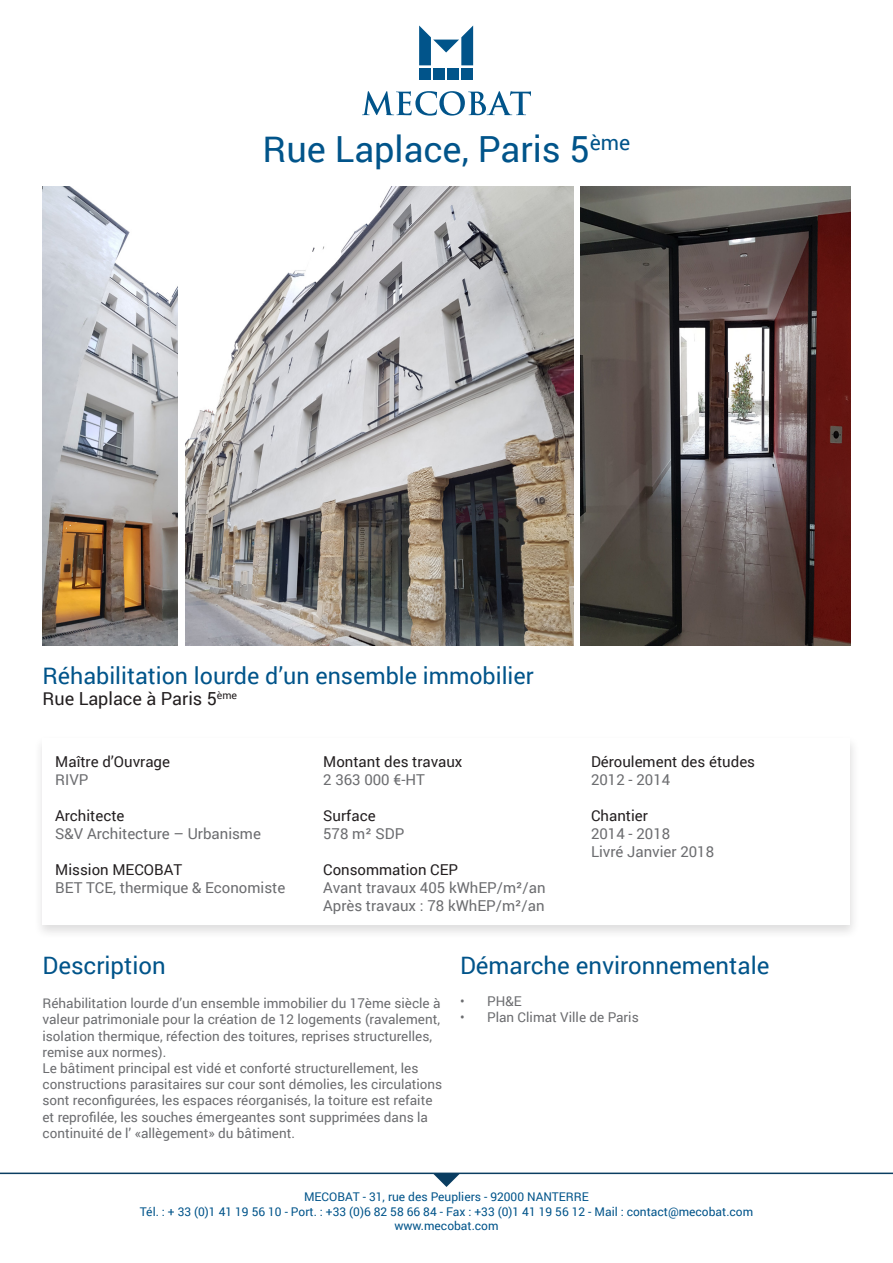
<style>
.page{position:relative;width:893px;height:1263px;background:#fff}
.page>*{position:absolute;margin:0;border:0;box-sizing:border-box;transform-origin:0 0}
.t1{font:36px "Roboto";color:#01548a}
.t2{font:24px "Roboto";color:#01548a}
.t3{font:23.25px "Roboto";color:#01548a}
.t4{font:18px "Roboto";color:#231f20}
.t5{font:15px "Roboto";color:#6c6d70}
.t6{font:15px "Roboto";color:#231f20}
.t7{font:13.5px/16.2px "Roboto";color:#6c6d70}
.t8{font:12px/14.4px "Roboto";color:#01548a;text-align:center}
</style>
<div class="page">
<div style="left:34px;top:735px;width:826px;height:205px;background:#231f20;opacity:.15"></div>
<div style="left:43px;top:738px;width:807px;height:186px;background:#fff"></div>
<div style="left:419px;top:68px;width:12px;height:12px;background:#01548a"></div>
<div style="left:461px;top:68px;width:12px;height:12px;background:#01548a"></div>
<div style="left:447px;top:68px;width:12px;height:12px;background:#01548a"></div>
<div style="left:433px;top:68px;width:12px;height:12px;background:#01548a"></div>
<svg style="left:419px;top:26px;width:54px;height:39px"></svg>
<svg style="left:362px;top:91px;width:169px;height:25px"></svg>
<svg style="left:433px;top:1174px;width:27px;height:13px"></svg>
<hr style="left:0;top:1172px;width:893px;height:2px;background:#0a3d61">
<img style="left:43px;top:186px;width:134px;height:460px">
<img style="left:185px;top:186px;width:389px;height:460px">
<img style="left:580px;top:186px;width:270px;height:460px">
<p class="t1" style="left:263px;top:124px;width:369px">Rue Laplace, Paris 5<sup>ème</sup></p>
<p class="t3" style="left:43px;top:659px;width:493px">Réhabilitation lourde d’un ensemble immobilier</p>
<p class="t4" style="left:43px;top:686px;width:196px">Rue Laplace à Paris 5<sup>ème</sup></p>
<p class="t6" style="left:55px;top:751px;width:116px">Maître d’Ouvrage</p>
<p class="t5" style="left:55px;top:769px;width:35px">RIVP</p>
<p class="t6" style="left:55px;top:805px;width:71px">Architecte</p>
<p class="t5" style="left:55px;top:823px;width:207px">S&amp;V Architecture – Urbanisme</p>
<p class="t6" style="left:55px;top:859px;width:128px">Mission MECOBAT</p>
<p class="t5" style="left:55px;top:877px;width:232px">BET TCE, thermique &amp; Economiste</p>
<p class="t6" style="left:323px;top:751px;width:141px">Montant des travaux</p>
<p class="t5" style="left:323px;top:769px;width:103px">2 363 000 €-HT</p>
<p class="t6" style="left:323px;top:805px;width:54px">Surface</p>
<p class="t5" style="left:323px;top:823px;width:83px">578 m² SDP</p>
<p class="t6" style="left:323px;top:859px;width:136px">Consommation CEP</p>
<p class="t5" style="left:323px;top:877px;width:224px">Avant travaux 405 kWhEP/m²/an</p>
<p class="t5" style="left:323px;top:895px;width:223px">Après travaux : 78 kWhEP/m²/an</p>
<p class="t6" style="left:591px;top:751px;width:166px">Déroulement des études</p>
<p class="t5" style="left:591px;top:769px;width:81px">2012 - 2014</p>
<p class="t6" style="left:591px;top:805px;width:58px">Chantier</p>
<p class="t5" style="left:591px;top:823px;width:81px">2014 - 2018</p>
<p class="t5" style="left:591px;top:841px;width:125px">Livré Janvier 2018</p>
<p class="t2" style="left:43px;top:948px;width:125px">Description</p>
<p class="t7" style="left:43px;top:995px;width:399px">Réhabilitation lourde d’un ensemble immobilier du 17ème siècle à valeur patrimoniale pour la création de 12 logements (ravalement, isolation thermique, réfection des toitures, reprises structurelles, remise aux normes).</p>
<p class="t7" style="left:43px;top:1059px;width:401px">Le bâtiment principal est vidé et conforté structurellement, les constructions parasitaires sur cour sont démolies, les circulations sont reconfigurées, les espaces réorganisés, la toiture est refaite et reprofilée, les souches émergeantes sont supprimées dans la continuité de l’ «allègement» du bâtiment.</p>
<p class="t2" style="left:460px;top:948px;width:311px">Démarche environnementale</p>
<p class="t7" style="left:460px;top:992px;width:63px">• PH&amp;E</p>
<p class="t7" style="left:460px;top:1009px;width:180px">• Plan Climat Ville de Paris</p>
<p class="t8" style="left:140px;top:1189px;width:615px">MECOBAT - 31, rue des Peupliers - 92000 NANTERRE<br>Tél. : + 33 (0)1 41 19 56 10 - Port. : +33 (0)6 82 58 66 84 - Fax : +33 (0)1 41 19 56 12 - Mail : contact@mecobat.com www.mecobat.com</p>
</div>
